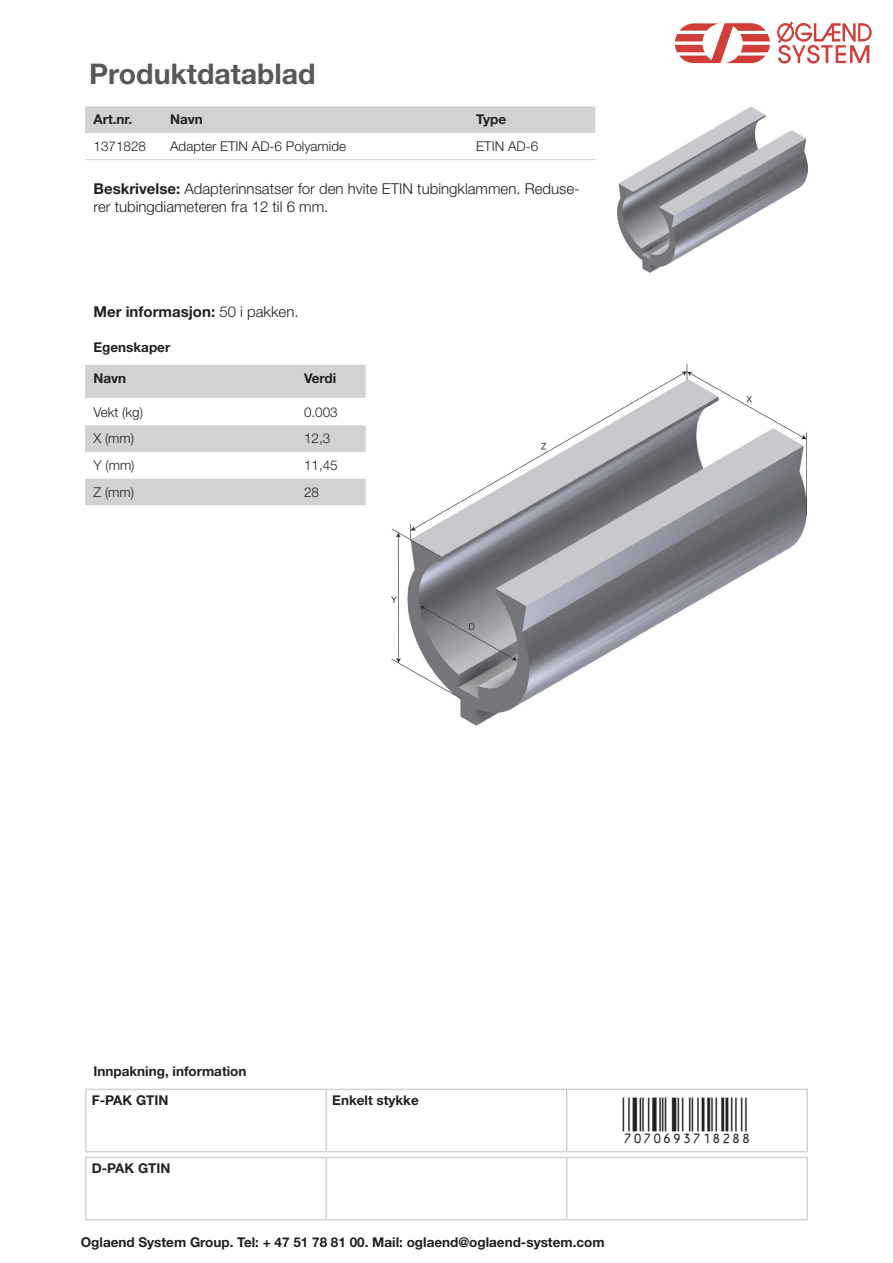
<style>
.page{position:relative;width:893px;height:1263px;background:#fff}
.page>*{position:absolute;margin:0;border:0;box-sizing:border-box;transform-origin:0 0}
.Artikel{font:45px "Viisas EAN Matala";color:#231f20}
.Artikel-2{font:700 28.5px "Helvetica Neue LT Std";color:#57585a}
.Artikel-3{font:300 15px/18px "Helvetica Neue LT Std";color:#231f20}
.Artikel-4{font:700 15px "Helvetica Neue LT Std";color:#231f20}
.Artikel-5{font:700 13.5px/29.1px "Helvetica Neue LT Std";color:#231f20}
.Artikel-6{font:300 13.5px "Helvetica Neue LT Std";color:#231f20}
.s1{font-weight:700}
.s2{font-weight:300}
</style>
<div class="page">
<svg style="left:675px;top:23px;width:95px;height:40px"></svg>
<svg style="left:777px;top:21px;width:95px;height:43px"></svg>
<div style="left:85px;top:106px;width:510px;height:27px;background:#d1d2d4"></div>
<hr style="left:85px;top:159px;width:77px;height:1px;background:#d1d2d4">
<hr style="left:162px;top:159px;width:306px;height:1px;background:#d1d2d4">
<hr style="left:468px;top:159px;width:127px;height:1px;background:#d1d2d4">
<img style="left:617px;top:107px;width:191px;height:165px">
<img style="left:391px;top:365px;width:416px;height:361px">
<div style="left:85px;top:365px;width:281px;height:33px;background:#d1d2d4"></div>
<svg style="left:85px;top:425px;width:281px;height:80px"></svg>
<hr style="left:85px;top:1089px;width:241px;height:1px;background:#d1d2d4">
<hr style="left:85px;top:1090px;width:2px;height:61px;background:#d1d2d4">
<hr style="left:326px;top:1089px;width:241px;height:1px;background:#d1d2d4">
<hr style="left:325px;top:1090px;width:2px;height:61px;background:#d1d2d4">
<hr style="left:567px;top:1089px;width:241px;height:1px;background:#d1d2d4">
<hr style="left:566px;top:1090px;width:1px;height:61px;background:#d1d2d4">
<hr style="left:806px;top:1090px;width:2px;height:61px;background:#d1d2d4">
<hr style="left:85px;top:1151px;width:241px;height:1px;background:#d1d2d4">
<hr style="left:326px;top:1151px;width:241px;height:1px;background:#d1d2d4">
<hr style="left:567px;top:1151px;width:241px;height:1px;background:#d1d2d4">
<hr style="left:85px;top:1157px;width:241px;height:1px;background:#d1d2d4">
<hr style="left:85px;top:1158px;width:2px;height:61px;background:#d1d2d4">
<hr style="left:326px;top:1157px;width:241px;height:1px;background:#d1d2d4">
<hr style="left:325px;top:1158px;width:2px;height:61px;background:#d1d2d4">
<hr style="left:567px;top:1157px;width:241px;height:1px;background:#d1d2d4">
<hr style="left:566px;top:1158px;width:1px;height:61px;background:#d1d2d4">
<hr style="left:806px;top:1158px;width:2px;height:61px;background:#d1d2d4">
<hr style="left:85px;top:1219px;width:241px;height:1px;background:#d1d2d4">
<hr style="left:326px;top:1219px;width:241px;height:1px;background:#d1d2d4">
<hr style="left:567px;top:1219px;width:241px;height:1px;background:#d1d2d4">
<p class="Artikel-2" style="left:89px;top:56px;width:228px">Produktdatablad</p>
<p class="Artikel-5" style="left:94px;top:105px;width:40px">Art.nr.</p>
<p class="Artikel-5" style="left:170px;top:105px;width:34px">Navn</p>
<p class="Artikel-5" style="left:476px;top:105px;width:32px">Type</p>
<p class="Artikel-6" style="left:94px;top:138px;width:54px">1371828</p>
<p class="Artikel-6" style="left:170px;top:138px;width:178px">Adapter ETIN AD-6 Polyamide</p>
<p class="Artikel-6" style="left:476px;top:138px;width:64px">ETIN AD-6</p>
<p class="Artikel-3" style="left:94px;top:179px;width:488px"><span class="s1">Beskrivelse:</span> Adapterinnsatser for den hvite ETIN tubingklammen. Reduse&shy;rer tubingdiameteren fra 12 til 6 mm.</p>
<p class="Artikel-4" style="left:94px;top:302px;width:207px">Mer informasjon: <span class="s2">50 i pakken.</span></p>
<p class="Artikel-5" style="left:94px;top:332px;width:78px">Egenskaper</p>
<p class="Artikel-5" style="left:94px;top:363px;width:34px">Navn</p>
<p class="Artikel-5" style="left:304px;top:363px;width:34px">Verdi</p>
<p class="Artikel-6" style="left:94px;top:404px;width:51px">Vekt (kg)</p>
<p class="Artikel-6" style="left:304px;top:404px;width:35px">0.003</p>
<p class="Artikel-6" style="left:94px;top:430px;width:42px">X (mm)</p>
<p class="Artikel-6" style="left:304px;top:430px;width:28px">12,3</p>
<p class="Artikel-6" style="left:94px;top:457px;width:42px">Y (mm)</p>
<p class="Artikel-6" style="left:304px;top:457px;width:35px">11,45</p>
<p class="Artikel-6" style="left:94px;top:484px;width:42px">Z (mm)</p>
<p class="Artikel-6" style="left:304px;top:484px;width:17px">28</p>
<p class="Artikel-5" style="left:92px;top:1056px;width:156px">Innpakning, information<br>F-PAK GTIN</p>
<p class="Artikel-5" style="left:92px;top:1153px;width:80px">D-PAK GTIN</p>
<p class="Artikel-5" style="left:332px;top:1085px;width:88px">Enkelt stykke</p>
<p class="Artikel" style="left:623px;top:1097px;width:130px">7070693718288</p>
<p class="Artikel-5" style="left:81px;top:1227px;width:525px">Oglaend System Group. Tel: + 47 51 78 81 00. Mail: oglaend@oglaend-system.com</p>
</div>
